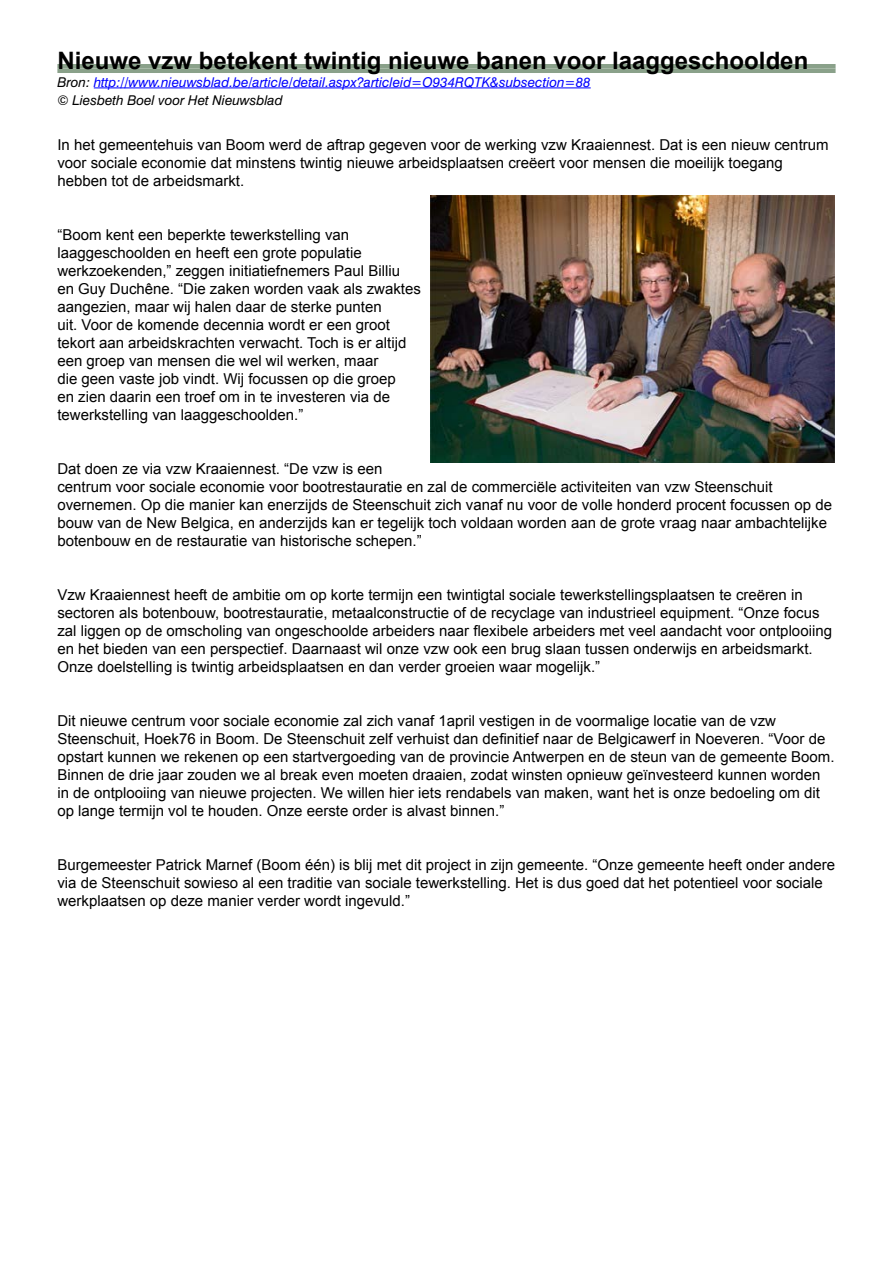
<style>
.page{position:relative;width:893px;height:1263px;background:#fff}
.page>*{position:absolute;margin:0;border:0;box-sizing:border-box;transform-origin:0 0}
.t1{font:700 24px "Arial";color:#000}
.t2{font:15px/18px "Arial";color:#000}
.t3{font:italic 13.5px/18px "Swiss 721 BT";color:#00f}
.s1{color:#000}
</style>
<div class="page">
<hr style="left:57px;top:64px;width:779px;height:4px;background:#8aa18a">
<div style="left:57px;top:68px;width:779px;height:5px;background:#8aa18a"></div>
<hr style="left:94px;top:88px;width:497px;height:1px;background:#00f">
<img style="left:431px;top:196px;width:403px;height:267px">
<h1 class="t1" style="left:57px;top:44px;width:752px">Nieuwe vzw betekent twintig nieuwe banen voor laaggeschoolden</h1>
<p class="t3" style="left:57px;top:73px;width:535px"><span class="s1">Bron:</span> http://www.nieuwsblad.be/article/detail.aspx?articleid=O934RQTK&amp;subsection=88 <span class="s1">© Liesbeth Boel voor Het Nieuwsblad</span></p>
<p class="t2" style="left:57px;top:135px;width:773px">In het gemeentehuis van Boom werd de aftrap gegeven voor de werking vzw Kraaiennest. Dat is een nieuw centrum voor sociale economie dat minstens twintig nieuwe arbeidsplaatsen creëert voor mensen die moeilijk toegang hebben tot de arbeidsmarkt.</p>
<p class="t2" style="left:57px;top:225px;width:365px">“Boom kent een beperkte tewerkstelling van laaggeschoolden en heeft een grote populatie werkzoekenden,” zeggen initiatiefnemers Paul Billiu<br>en Guy Duchêne. “Die zaken worden vaak als zwaktes aangezien, maar wij halen daar de sterke punten<br>uit. Voor de komende decennia wordt er een groot tekort aan arbeidskrachten verwacht. Toch is er altijd een groep van mensen die wel wil werken, maar<br>die geen vaste job vindt. Wij focussen op die groep<br>en zien daarin een troef om in te investeren via de tewerkstelling van laaggeschoolden.”</p>
<p class="t2" style="left:57px;top:459px;width:776px">Dat doen ze via vzw Kraaiennest. “De vzw is een<br>centrum voor sociale economie voor bootrestauratie en zal de commerciële activiteiten van vzw Steenschuit overnemen. Op die manier kan enerzijds de Steenschuit zich vanaf nu voor de volle honderd procent focussen op de bouw van de New Belgica, en anderzijds kan er tegelijk toch voldaan worden aan de grote vraag naar ambachtelijke botenbouw en de restauratie van historische schepen.”</p>
<p class="t2" style="left:57px;top:585px;width:776px">Vzw Kraaiennest heeft de ambitie om op korte termijn een twintigtal sociale tewerkstellingsplaatsen te creëren in sectoren als botenbouw, bootrestauratie, metaalconstructie of de recyclage van industrieel equipment. “Onze focus zal liggen op de omscholing van ongeschoolde arbeiders naar flexibele arbeiders met veel aandacht voor ontplooiing en het bieden van een perspectief. Daarnaast wil onze vzw ook een brug slaan tussen onderwijs en arbeidsmarkt.<br>Onze doelstelling is twintig arbeidsplaatsen en dan verder groeien waar mogelijk.”</p>
<p class="t2" style="left:57px;top:711px;width:779px">Dit nieuwe centrum voor sociale economie zal zich vanaf 1april vestigen in de voormalige locatie van de vzw Steenschuit, Hoek76 in Boom. De Steenschuit zelf verhuist dan definitief naar de Belgicawerf in Noeveren. “Voor de opstart kunnen we rekenen op een startvergoeding van de provincie Antwerpen en de steun van de gemeente Boom.<br>Binnen de drie jaar zouden we al break even moeten draaien, zodat winsten opnieuw geïnvesteerd kunnen worden in de ontplooiing van nieuwe projecten. We willen hier iets rendabels van maken, want het is onze bedoeling om dit op lange termijn vol te houden. Onze eerste order is alvast binnen.”</p>
<p class="t2" style="left:57px;top:855px;width:779px">Burgemeester Patrick Marnef (Boom één) is blij met dit project in zijn gemeente. “Onze gemeente heeft onder andere via de Steenschuit sowieso al een traditie van sociale tewerkstelling. Het is dus goed dat het potentieel voor sociale werkplaatsen op deze manier verder wordt ingevuld.”</p>
</div>
